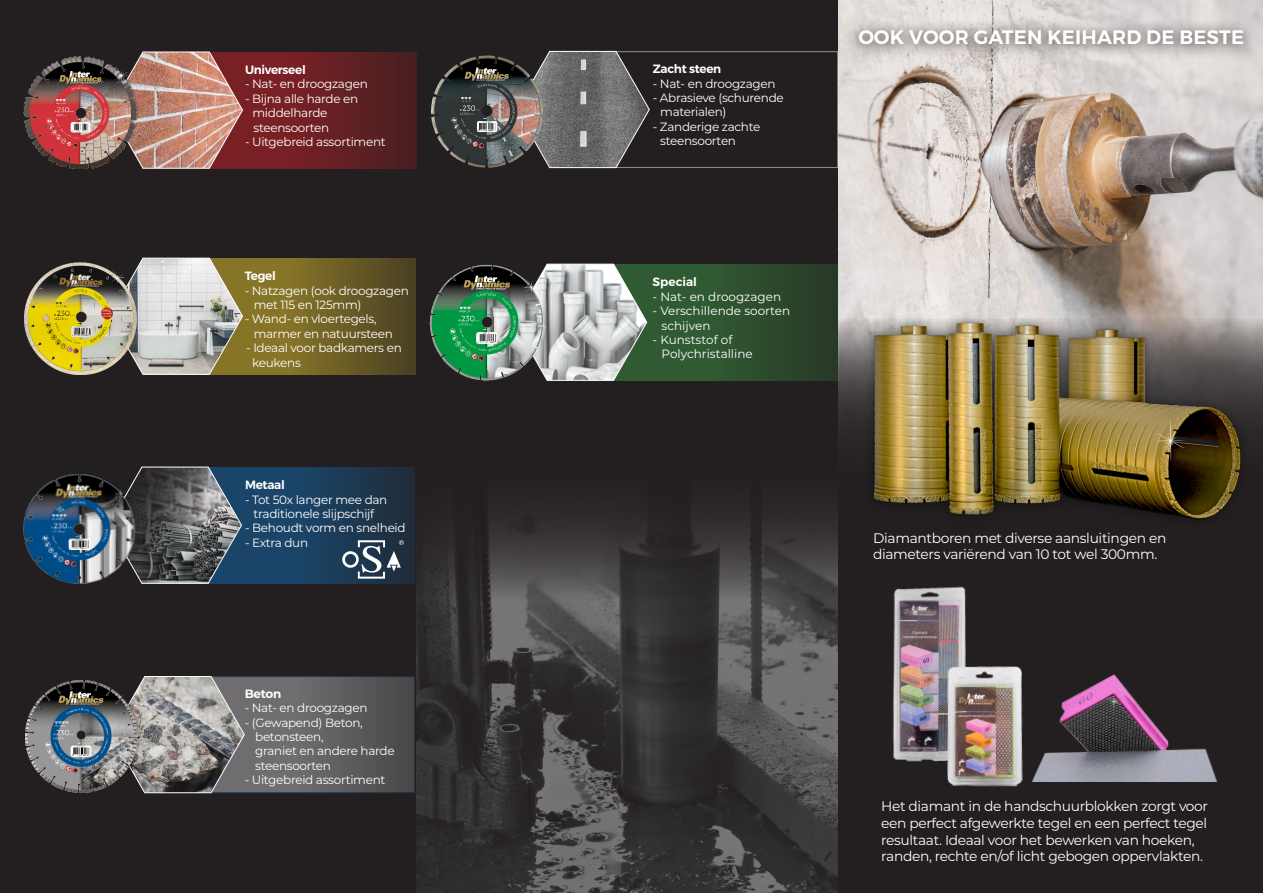
<style>
.page{position:relative;width:1263px;height:893px;background:#231f20}
.page>*{position:absolute;margin:0;border:0;box-sizing:border-box;transform-origin:0 0}
.t1{font:600 19.5px "Montserrat";letter-spacing:.01em;color:#fff}
.t2{font:13.8px/16.5px "Montserrat";letter-spacing:-.025em;color:#fff}
.t3{font:12px/14.4px "Montserrat";letter-spacing:-.025em;color:#fff}
.t4{font:12px/14.4px "Montserrat";color:#fff}
.t5{font:600 12px "Montserrat";letter-spacing:-.025em;color:#fff}
.t6{font:600 12px "Montserrat";color:#fff}
.t7{font:700 12px "Montserrat";letter-spacing:-.025em;color:#fff}
</style>
<div class="page">
<svg style="left:647px;top:264px;width:192px;height:117px"></svg>
<svg style="left:559px;top:263px;width:88px;height:118px"></svg>
<img style="left:429px;top:263px;width:130px;height:118px">
<svg style="left:243px;top:52px;width:173px;height:116px"></svg>
<svg style="left:139px;top:51px;width:104px;height:118px"></svg>
<img style="left:23px;top:56px;width:115px;height:113px">
<img style="left:416px;top:512px;width:422px;height:381px">
<img style="left:839px;top:0;width:424px;height:434px">
<svg style="left:843px;top:18px;width:412px;height:42px"></svg>
<img style="left:851px;top:303px;width:402px;height:217px">
<img style="left:1045px;top:674px;width:173px;height:108px">
<img style="left:892px;top:586px;width:74px;height:176px">
<img style="left:920px;top:664px;width:125px;height:122px">
<svg style="left:245px;top:676px;width:170px;height:117px"></svg>
<svg style="left:242px;top:467px;width:173px;height:117px;fill:#1b4061"></svg>
<svg style="left:243px;top:258px;width:173px;height:117px"></svg>
<svg style="left:140px;top:257px;width:103px;height:118px"></svg>
<svg style="left:544px;top:51px;width:106px;height:117px"></svg>
<svg style="left:139px;top:466px;width:103px;height:118px"></svg>
<svg style="left:142px;top:676px;width:103px;height:117px"></svg>
<svg style="left:139px;top:680px;width:3px;height:109px"></svg>
<img style="left:25px;top:680px;width:114px;height:113px">
<img style="left:24px;top:261px;width:117px;height:114px">
<img style="left:431px;top:56px;width:113px;height:112px">
<img style="left:23px;top:470px;width:117px;height:114px">
<svg style="left:342px;top:540px;width:62px;height:39px"></svg>
<p class="t5" style="left:245px;top:62px;width:62px">Universeel</p>
<p class="t3" style="left:245px;top:77px;width:124px">- Nat- en droogzagen</p>
<p class="t3" style="left:245px;top:91px;width:115px">- Bijna alle harde en</p>
<p class="t3" style="left:252px;top:105px;width:76px">middelharde</p>
<p class="t3" style="left:254px;top:120px;width:77px">steensoorten</p>
<p class="t3" style="left:245px;top:134px;width:142px">- Uitgebreid assortiment</p>
<p class="t5" style="left:245px;top:268px;width:33px">Tegel</p>
<p class="t3" style="left:245px;top:283px;width:166px">- Natzagen (ook droogzagen</p>
<p class="t3" style="left:254px;top:297px;width:109px">met 115 en 125mm)</p>
<p class="t3" style="left:245px;top:311px;width:133px">- Wand- en vloertegels,</p>
<p class="t3" style="left:254px;top:326px;width:141px">marmer en natuursteen</p>
<p class="t3" style="left:246px;top:340px;width:157px">- Ideaal voor badkamers en</p>
<p class="t3" style="left:252px;top:355px;width:50px">keukens</p>
<p class="t5" style="left:245px;top:478px;width:41px">Metaal</p>
<p class="t3" style="left:245px;top:492px;width:144px">- Tot 50x langer mee dan</p>
<p class="t3" style="left:254px;top:506px;width:122px">traditionele slijpschijf</p>
<p class="t3" style="left:245px;top:521px;width:162px">- Behoudt vorm en snelheid</p>
<p class="t3" style="left:245px;top:535px;width:65px">- Extra dun</p>
<p class="t7" style="left:245px;top:685px;width:38px">Beton</p>
<p class="t3" style="left:245px;top:700px;width:124px">- Nat- en droogzagen</p>
<p class="t3" style="left:255px;top:715px;width:141px;text-indent:-10px">- (Gewapend) Beton, betonsteen,<br>graniet en andere harde steensoorten</p>
<p class="t3" style="left:245px;top:772px;width:142px">- Uitgebreid assortiment</p>
<p class="t5" style="left:653px;top:62px;width:70px">Zacht steen</p>
<p class="t3" style="left:653px;top:76px;width:124px">- Nat- en droogzagen</p>
<p class="t3" style="left:660px;top:90px;width:125px;text-indent:-8px">- Abrasieve (schurende materialen)</p>
<p class="t3" style="left:660px;top:119px;width:102px;text-indent:-8px">- Zanderige zachte steensoorten</p>
<p class="t6" style="left:653px;top:275px;width:46px">Special</p>
<p class="t4" style="left:653px;top:289px;width:130px">- Nat- en droogzagen</p>
<p class="t4" style="left:662px;top:303px;width:130px;text-indent:-9px">- Verschillende soorten schijven</p>
<p class="t4" style="left:662px;top:332px;width:93px;text-indent:-9px">- Kunststof of<br>Polychristalline</p>
<p class="t1" style="left:858px;top:25px;width:387px">OOK VOOR GATEN KEIHARD DE BESTE</p>
<p class="t2" style="left:873px;top:529px;width:295px">Diamantboren met diverse aansluitingen en diameters variërend van 10 tot wel 300mm.</p>
<p class="t2" style="left:881px;top:798px;width:328px">Het diamant in de handschuurblokken zorgt voor een perfect afgewerkte tegel en een perfect tegel resultaat. Ideaal voor het bewerken van hoeken, randen, rechte en/of licht gebogen oppervlakten.</p>
</div>
